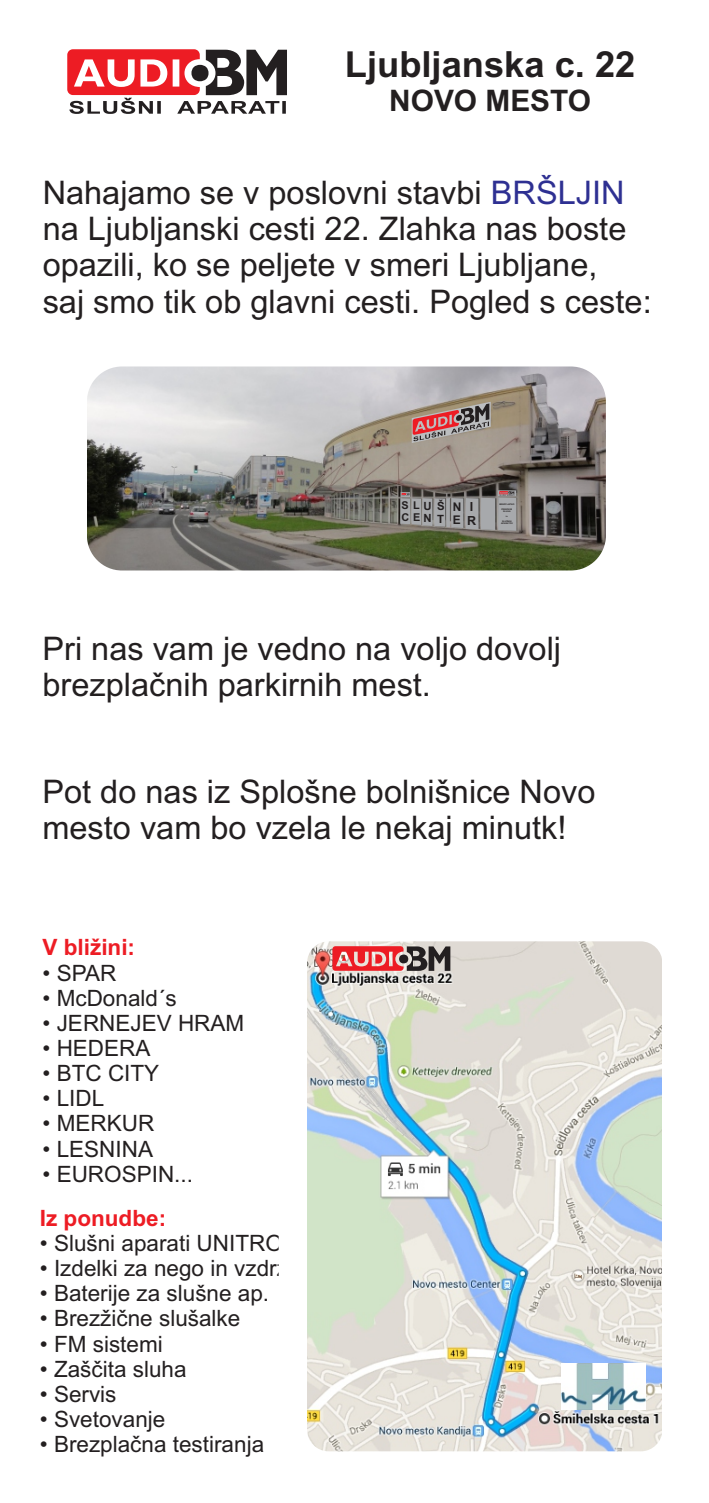
<style>
.page{position:relative;width:709px;height:1503px;background:#fff}
.page>*{position:absolute;margin:0;border:0;box-sizing:border-box;transform-origin:0 0}
.t1{font:700 36px "Arial";color:#231f20}
.t2{font:32.5px/36.2px "Arial";color:#231f20}
.t3{font:700 29.75px "Arial";color:#231f20}
.t4{font:22.5px "Arial";color:#231f20}
.t5{font:700 22.5px "Arial";color:#ed1c24}
.t6{font:700 12.5px/14px "Arial";color:#231f20}
.t7{font:700 12px/13.2px "Arial";color:#231f20}
.t8{font:700 11.25px/12.8px "Arial";color:#231f20}
.t9{font:700 10.75px/12px "Arial";color:#231f20}
.s1{color:#2e3092}
.s2{font-size:11.25px}
</style>
<div class="page">
<svg style="left:67px;top:49px;width:220px;height:65px"></svg>
<img style="left:308px;top:942px;width:353px;height:508px">
<svg style="left:332px;top:946px;width:118px;height:24px;background:#b65d5e"></svg>
<img style="left:561px;top:1363px;width:84px;height:46px">
<img style="left:88px;top:368px;width:516px;height:201px">
<div style="left:30px;top:310px;width:632px;height:317px;border:57px solid #fff;border-radius:63px"></div>
<svg style="left:412px;top:402px;width:79px;height:41px;background:#a37d79"></svg>
<div style="left:400px;top:498px;width:10px;height:26px;background:#a7a9ac"></div>
<div style="left:411px;top:498px;width:10px;height:27px;background:#a7a9ac"></div>
<div style="left:422px;top:498px;width:10px;height:28px;background:#a7a9ac"></div>
<div style="left:434px;top:498px;width:11px;height:28px;background:#a7a9ac"></div>
<hr style="left:446px;top:498px;width:4px;height:29px;background:#a7a9ac">
<svg style="left:400px;top:492px;width:10px;height:5px"></svg>
<div style="left:498px;top:490px;width:18px;height:6px;background:#868689"></div>
<div style="left:451px;top:498px;width:12px;height:30px;background:#a7a9ac"></div>
<div style="left:466px;top:498px;width:12px;height:31px;background:#a7a9ac"></div>
<div style="left:481px;top:498px;width:14px;height:32px;background:#a7a9ac"></div>
<div style="left:498px;top:497px;width:18px;height:34px;background:#a7a9ac"></div>
<svg style="left:401px;top:493px;width:8px;height:3px"></svg>
<svg style="left:499px;top:491px;width:15px;height:4px"></svg>
<div style="left:14px;top:599px;width:672px;height:108px;background:#fff"></div>
<div style="left:279px;top:913px;width:411px;height:566px;border:28px solid #fff;border-radius:36px"></div>
<p class="t1" style="left:345px;top:51px;width:292px">Ljubljanska c. 22</p>
<p class="t3" style="left:389px;top:90px;width:203px">NOVO MESTO</p>
<p class="t2" style="left:43px;top:177px;width:610px">Nahajamo se v poslovni stavbi <span class="s1">BRŠLJIN </span>na Ljubljanski cesti 22. Zlahka nas boste opazili, ko se peljete v smeri Ljubljane,<br>saj smo tik ob glavni cesti. Pogled s ceste:</p>
<p class="t8" style="left:437px;top:501px;width:9px">Š<br>T</p>
<p class="t7" style="left:453px;top:501px;width:10px">N<br>E</p>
<p class="t6" style="left:467px;top:500px;width:11px">I<br>R</p>
<p class="t9" style="left:401px;top:500px;width:32px">S L <span class="s2">U<br></span>C E</p>
<p class="t8" style="left:423px;top:513px;width:10px">N</p>
<p class="t2" style="left:42px;top:633px;width:520px">Pri nas vam je vedno na voljo dovolj brezplačnih parkirnih mest.</p>
<p class="t2" style="left:42px;top:776px;width:554px">Pot do nas iz Splošne bolnišnice Novo mesto vam bo vzela le nekaj minutk!</p>
<p class="t5" style="left:43px;top:939px;width:94px">V bližini:</p>
<p class="t4" style="left:43px;top:964px;width:75px">• SPAR</p>
<p class="t4" style="left:43px;top:989px;width:136px">• McDonald´s</p>
<p class="t4" style="left:43px;top:1014px;width:203px">• JERNEJEV HRAM</p>
<p class="t4" style="left:43px;top:1039px;width:109px">• HEDERA</p>
<p class="t4" style="left:43px;top:1064px;width:118px">• BTC CITY</p>
<p class="t4" style="left:43px;top:1089px;width:63px">• LIDL</p>
<p class="t4" style="left:43px;top:1115px;width:113px">• MERKUR</p>
<p class="t4" style="left:43px;top:1140px;width:112px">• LESNINA</p>
<p class="t4" style="left:43px;top:1165px;width:152px">• EUROSPIN...</p>
<p class="t5" style="left:40px;top:1209px;width:128px">Iz ponudbe:</p>
<p class="t4" style="left:40px;top:1234px;width:261px">• Slušni aparati UNITRON</p>
<p class="t4" style="left:40px;top:1259px;width:256px">• Izdelki za nego in vzdrž.</p>
<p class="t4" style="left:40px;top:1284px;width:231px">• Baterije za slušne ap.</p>
<p class="t4" style="left:40px;top:1310px;width:202px">• Brezžične slušalke</p>
<p class="t4" style="left:40px;top:1335px;width:124px">• FM sistemi</p>
<p class="t4" style="left:40px;top:1360px;width:148px">• Zaščita sluha</p>
<p class="t4" style="left:40px;top:1385px;width:78px">• Servis</p>
<p class="t4" style="left:40px;top:1410px;width:127px">• Svetovanje</p>
<p class="t4" style="left:40px;top:1435px;width:226px">• Brezplačna testiranja</p>
</div>
